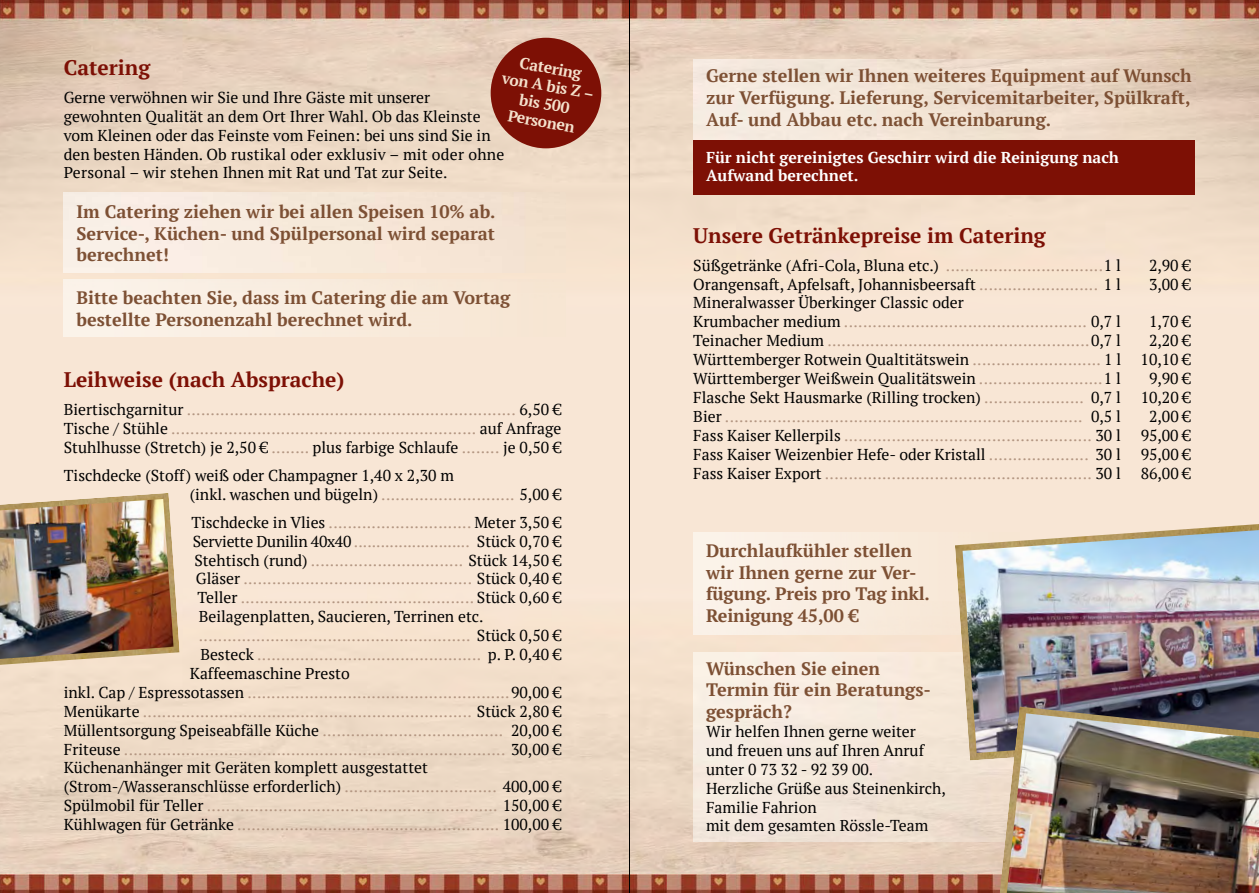
<style>
.page{position:relative;width:1259px;height:893px;background:#fff}
.page>*{position:absolute;margin:0;border:0;box-sizing:border-box;transform-origin:0 0}
.t1{font:700 21px "PT Serif";color:#7d1005}
.t2{font:700 18px/21.6px "PT Serif";color:#7d5034}
.t3{font:15.75px/18.9px "PT Serif";color:#b39682;text-align:justify}
.t4{font:15.75px/18.9px "PT Serif";color:#000}
.t5{font:700 15.75px/18.9px "PT Serif";color:#fff}
.t6{font:15.75px "PT Serif";letter-spacing:-.02em;color:#000}
.t7{font:700 15.75px/18px "PT Serif";color:#f4e1cc;text-align:center}
.s1{color:#b39682}
.s2{color:#000}
</style>
<div class="page">
<img style="left:0;top:0;width:1259px;height:893px">
<img style="left:693px;top:60px;width:502px;height:80px">
<img style="left:693px;top:533px;width:262px;height:102px">
<img style="left:693px;top:652px;width:306px;height:190px">
<img style="left:64px;top:192px;width:502px;height:80px">
<img style="left:64px;top:280px;width:502px;height:56px">
<div style="left:693px;top:140px;width:502px;height:54px;background:#7d1005"></div>
<img style="left:955px;top:523px;width:304px;height:237px">
<img style="left:962px;top:529px;width:297px;height:224px">
<img style="left:999px;top:707px;width:260px;height:186px">
<img style="left:1004px;top:713px;width:255px;height:180px">
<div style="left:491px;top:38px;width:110px;height:110px;background:#7d1005;border-radius:50%"></div>
<img style="left:0;top:493px;width:180px;height:173px">
<img style="left:0;top:499px;width:174px;height:162px">
<hr style="left:629px;top:0;width:1px;height:893px;background:#000">
<p class="t7" style="left:507px;top:51px;width:95px;rotate:10deg">Catering von A bis Z – bis 500<br>Personen</p>
<p class="t2" style="left:706px;top:65px;width:487px;text-align:justify">Gerne stellen wir Ihnen weiteres Equipment auf Wunsch zur Verfügung. Lieferung, Servicemitarbeiter, Spülkraft, Auf- und Abbau etc. nach Vereinbarung.</p>
<p class="t5" style="left:706px;top:147px;width:414px">Für nicht gereinigtes Geschirr wird die Reinigung nach<br>Aufwand berechnet.</p>
<h1 class="t1" style="left:64px;top:53px;width:88px">Catering</h1>
<p class="t4" style="left:64px;top:87px;width:442px">Gerne verwöhnen wir Sie und Ihre Gäste mit unserer gewohnten Qualität an dem Ort Ihrer Wahl. Ob das Kleinste vom Kleinen oder das Feinste vom Feinen: bei uns sind Sie in den besten Händen. Ob rustikal oder exklusiv – mit oder ohne Personal – wir stehen Ihnen mit Rat und Tat zur Seite.</p>
<p class="t2" style="left:77px;top:200px;width:420px;text-align:justify">Im Catering ziehen wir bei allen Speisen 10% ab.<br>Service-, Küchen- und Spülpersonal wird separat berechnet!</p>
<p class="t2" style="left:77px;top:287px;width:435px">Bitte beachten Sie, dass im Catering die am Vortag bestellte Personenzahl berechnet wird.</p>
<h1 class="t1" style="left:693px;top:221px;width:354px">Unsere Getränkepreise im Catering</h1>
<p class="t4" style="left:693px;top:255px;width:429px">Süßgetränke (Afri-Cola, Bluna etc.) <span class="s1">.................................</span> 1 l</p>
<p class="t4" style="left:1149px;top:255px;width:43px">2,90 €</p>
<p class="t4" style="left:693px;top:274px;width:429px">Orangensaft, Apfelsaft, Johannisbeersaft <span class="s1">.........................</span> 1 l</p>
<p class="t4" style="left:1149px;top:274px;width:43px">3,00 €</p>
<p class="t4" style="left:693px;top:293px;width:429px">Mineralwasser Überkinger Classic oder<br>Krumbacher medium <span class="s1">...................................................</span> 0,7 l</p>
<p class="t4" style="left:1149px;top:312px;width:43px">1,70 €</p>
<h1 class="t1" style="left:64px;top:365px;width:282px">Leihweise (nach Absprache)</h1>
<p class="t3" style="left:64px;top:400px;width:499px"><span class="s2">Biertischgarnitur</span> ..................................................................... <span class="s2">6,50 € Tische / Stühle</span> ................................................................ <span class="s2">auf Anfrage Stuhlhusse (Stretch) je 2,50 €</span> ........ <span class="s2">plus farbige Schlaufe</span> ........ <span class="s2">je 0,50 €</span></p>
<p class="t4" style="left:190px;top:465px;width:373px;text-indent:-126px">Tischdecke (Stoff) weiß oder Champagner 1,40 x 2,30 m<br>(inkl. waschen und bügeln) <span class="s1">............................</span> 5,00 €</p>
<p class="t3" style="left:191px;top:512px;width:371px"><span class="s2">Tischdecke in Vlies</span> .............................. <span class="s2">Meter 3,50 €</span></p>
<p class="t6" style="left:193px;top:530px;width:370px">Serviette Dunilin 40x40 <span class="s1">..........................</span> Stück 0,70 €</p>
<p class="t3" style="left:194px;top:550px;width:368px"><span class="s2">Stehtisch (rund)</span> ................................ <span class="s2">Stück 14,50 €</span></p>
<p class="t3" style="left:196px;top:569px;width:367px"><span class="s2">Gläser</span> ................................................ <span class="s2">Stück 0,40 €</span></p>
<p class="t3" style="left:197px;top:588px;width:365px"><span class="s2">Teller</span> ................................................. <span class="s2">Stück 0,60 €</span></p>
<p class="t4" style="left:199px;top:607px;width:286px">Beilagenplatten, Saucieren, Terrinen etc.</p>
<p class="t3" style="left:199px;top:626px;width:364px">......................................................... <span class="s2">Stück 0,50 €</span></p>
<p class="t3" style="left:200px;top:645px;width:362px"><span class="s2">Besteck</span> ............................................... <span class="s2">p. P. 0,40 €</span></p>
<p class="t4" style="left:190px;top:663px;width:161px">Kaffeemaschine Presto</p>
<p class="t3" style="left:64px;top:682px;width:499px"><span class="s2">inkl. Cap / Espressotassen</span> ....................................................... <span class="s2">90,00 €</span></p>
<p class="t3" style="left:64px;top:701px;width:499px"><span class="s2">Menükarte</span> ..................................................................... <span class="s2">Stück 2,80 €</span></p>
<p class="t4" style="left:64px;top:720px;width:499px">Müllentsorgung Speiseabfälle Küche <span class="s1">......................................</span> 20,00 €</p>
<p class="t3" style="left:64px;top:739px;width:499px"><span class="s2">Friteuse</span> ................................................................................ <span class="s2">30,00 €</span></p>
<p class="t4" style="left:64px;top:758px;width:366px">Küchenanhänger mit Geräten komplett ausgestattet</p>
<p class="t4" style="left:64px;top:777px;width:499px">(Strom-/Wasseranschlüsse erforderlich) <span class="s1">................................</span> 400,00 €</p>
<p class="t3" style="left:64px;top:796px;width:499px"><span class="s2">Spülmobil für Teller</span> ............................................................. <span class="s2">150,00 €</span></p>
<p class="t3" style="left:64px;top:815px;width:499px"><span class="s2">Kühlwagen für Getränke</span> ....................................................... <span class="s2">100,00 €</span></p>
<p class="t3" style="left:693px;top:331px;width:429px"><span class="s2">Teinacher Medium</span> ....................................................... <span class="s2">0,7 l</span></p>
<p class="t4" style="left:693px;top:331px;width:499px;text-align:justify;text-indent:456px">2,20 € Württemberger Rotwein Qualtitätswein <span class="s1">...........................</span> 1 l 10,10 € Württemberger Weißwein Qualitätswein <span class="s1">..........................</span> 1 l</p>
<p class="t4" style="left:1149px;top:369px;width:43px">9,90 €</p>
<p class="t4" style="left:693px;top:388px;width:429px">Flasche Sekt Hausmarke (Rilling trocken) <span class="s1">.....................</span> 0,7 l</p>
<p class="t4" style="left:1140px;top:388px;width:52px">10,20 €</p>
<p class="t3" style="left:693px;top:406px;width:429px"><span class="s2">Bier</span> ........................................................................... <span class="s2">0,5 l</span></p>
<p class="t4" style="left:1149px;top:406px;width:43px">2,00 €</p>
<p class="t3" style="left:693px;top:425px;width:429px"><span class="s2">Fass Kaiser Kellerpils</span> .................................................... <span class="s2">30 l</span></p>
<p class="t4" style="left:1140px;top:425px;width:52px">95,00 €</p>
<p class="t4" style="left:693px;top:444px;width:429px">Fass Kaiser Weizenbier Hefe- oder Kristall <span class="s1">.....................</span> 30 l</p>
<p class="t4" style="left:1140px;top:444px;width:52px">95,00 €</p>
<p class="t3" style="left:693px;top:463px;width:429px"><span class="s2">Fass Kaiser Export</span> ........................................................ <span class="s2">30 l</span></p>
<p class="t4" style="left:1140px;top:463px;width:52px">86,00 €</p>
<p class="t2" style="left:706px;top:540px;width:225px">Durchlaufkühler stellen wir Ihnen gerne zur Ver&shy;fügung. Preis pro Tag inkl.<br>Reinigung 45,00 €</p>
<p class="t2" style="left:706px;top:657px;width:226px">Wünschen Sie einen<br>Termin für ein Beratungs&shy;gespräch?</p>
<p class="t4" style="left:706px;top:721px;width:241px">Wir helfen Ihnen gerne weiter und freuen uns auf Ihren Anruf unter 0 73 32 - 92 39 00.<br>Herzliche Grüße aus Steinenkirch,<br>Familie Fahrion<br>mit dem gesamten Rössle-Team</p>
</div>
